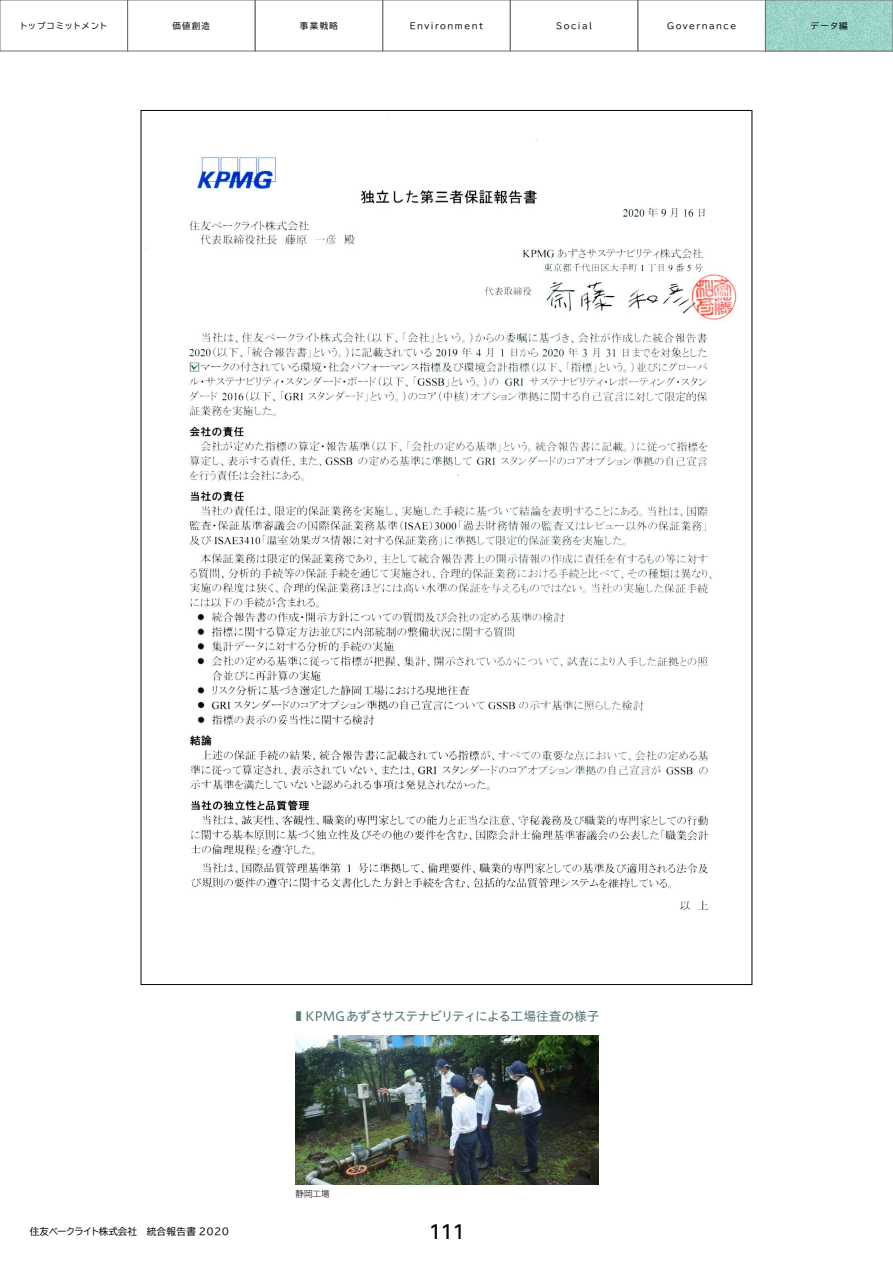
<style>
.page{position:relative;width:893px;height:1263px;background:#fff}
.page>*{position:absolute;margin:0;border:0;box-sizing:border-box;transform-origin:0 0}
.t1{font:21.3px "Univers";color:#000}
.t2{font:12.75px "Hiragino UD Sans Std W4";letter-spacing:-.055em;color:#547473;scale:.5 1}
.t3{font:9.6px "TBUD Go Std";color:#000}
.t4{font:8.55px "TBUD Go Std";letter-spacing:.175em;color:#000}
.t5{font:8.55px "TBUD Go Std";letter-spacing:.035em;color:#000}
.t6{font:300 8.55px "TBUD Go Std Super";color:#000}
</style>
<div class="page">
<img style="left:767px;top:2px;width:124px;height:47px">
<img style="left:145px;top:117px;width:592px;height:794px">
<img style="left:296px;top:1035px;width:302px;height:149px">
<div style="left:765px;top:0;width:128px;height:51px;border:1px solid #727171"></div>
<p class="t5" style="left:19px;top:19px;width:90px">トップコミットメント</p>
<p class="t4" style="left:173px;top:19px;width:39px">価値創造</p>
<p class="t4" style="left:300px;top:19px;width:40px">事業戦略</p>
<p class="t4" style="left:410px;top:19px;width:75px">Environment</p>
<p class="t4" style="left:556px;top:19px;width:37px">Social</p>
<p class="t4" style="left:667px;top:19px;width:71px">Governance</p>
<p class="t4" style="left:811px;top:19px;width:39px">データ編</p>
<h2 class="t2" style="left:295px;top:1006px;width:610px">■ KPMGあずさサステナビリティによる工場往査の様子</h2>
<p class="t6" style="left:296px;top:1187px;width:36px">静岡工場</p>
<p class="t3" style="left:30px;top:1223px;width:201px">住友ベークライト株式会社　統合報告書 2020</p>
<h1 class="t1" style="left:429px;top:1218px;width:37px">111</h1>
</div>
